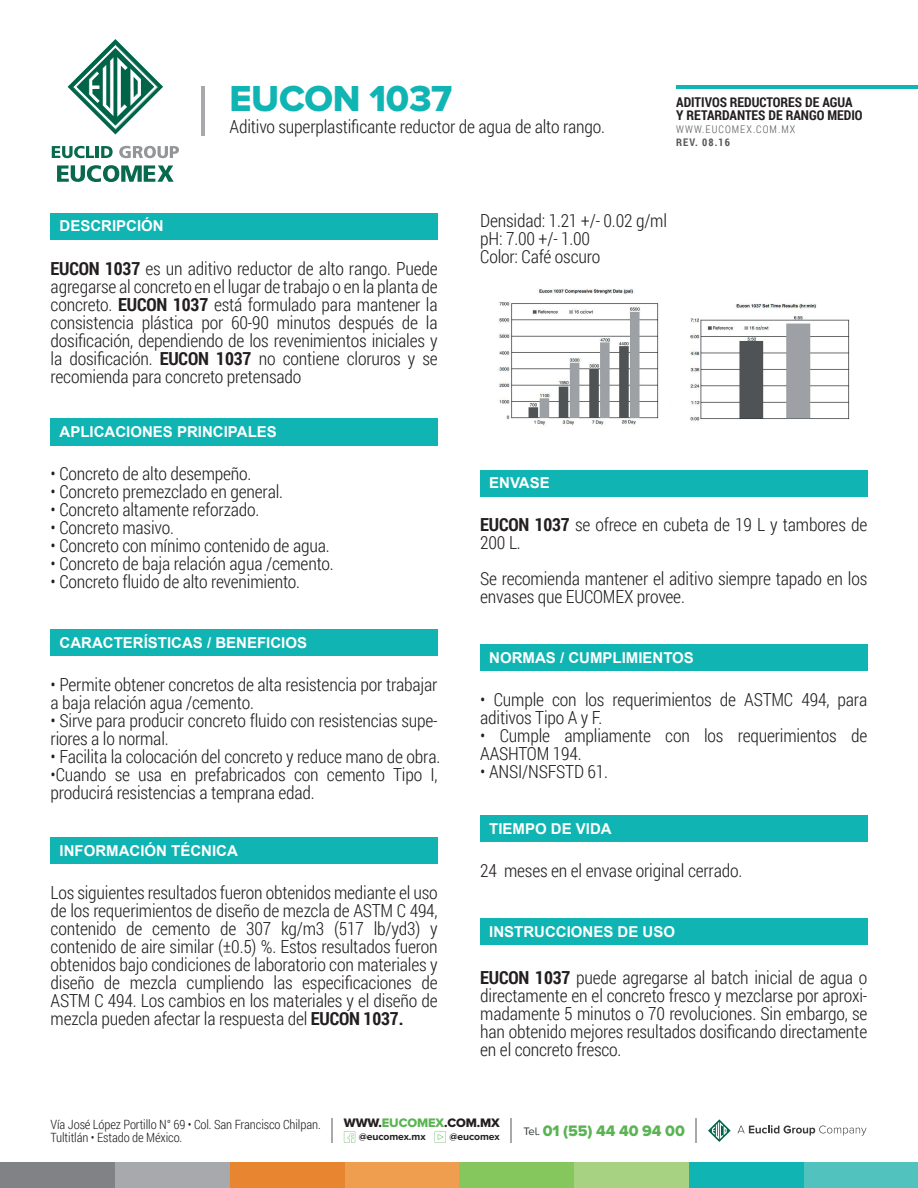
<style>
.page{position:relative;width:918px;height:1188px;background:#fff}
.page>*{position:absolute;margin:0;border:0;box-sizing:border-box;transform-origin:0 0}
.t1{font:37.5px "Proxima Nova A Extrabld";letter-spacing:-.01em;color:#10b5b3}
.t2{font:300 18px/18px "Roboto Condensed";letter-spacing:-.01em;color:#231f20}
.t3{font:15.75px "Proxima Nova A Extrabld";letter-spacing:-.01em;color:#5ab453}
.t4{font:700 15px "Arial";color:#fff}
.t5{font:700 13.5px/12.8px "Roboto Condensed";color:#231f20}
.t6{font:300 12.75px/12.8px "Roboto Condensed";letter-spacing:-.01em;color:#231f20}
.t7{font:12.75px "Proxima Nova A Extrabld";letter-spacing:-.01em;color:#231f20}
.t8{font:300 10.5px "Roboto Condensed";letter-spacing:.1em;color:#57585a}
.t9{font:700 10.5px "Roboto Condensed";letter-spacing:.1em;color:#57585a}
.t10{font:700 10.35px "Proxima Nova A";letter-spacing:-.01em;color:#231f20}
.s1{font-weight:700}
.s2{color:#5ab453}
.s3{font-family:"Proxima Nova A";font-size:11.25px;color:#333739}
</style>
<div class="page">
<svg style="left:68px;top:39px;width:95px;height:95px"></svg>
<svg style="left:52px;top:146px;width:61px;height:12px"></svg>
<svg style="left:119px;top:146px;width:60px;height:12px"></svg>
<svg style="left:57px;top:165px;width:117px;height:17px"></svg>
<div style="left:804px;top:1162px;width:114px;height:26px;background:#52c2bf"></div>
<div style="left:689px;top:1162px;width:115px;height:26px;background:#10b5b3"></div>
<div style="left:574px;top:1162px;width:115px;height:26px;background:#a6d281"></div>
<div style="left:459px;top:1162px;width:115px;height:26px;background:#85c65d"></div>
<div style="left:345px;top:1162px;width:114px;height:26px;background:#ee9e4e"></div>
<div style="left:230px;top:1162px;width:115px;height:26px;background:#e88530"></div>
<div style="left:115px;top:1162px;width:115px;height:26px;background:#a8a9ad"></div>
<div style="left:0;top:1162px;width:115px;height:26px;background:#808285"></div>
<hr style="left:202px;top:86px;width:3px;height:50px;background:#a8a9ad">
<hr style="left:676px;top:86px;width:242px;height:3px;background:#10b5b3">
<div style="left:51px;top:213px;width:387px;height:27px;background:#10b5b3"></div>
<div style="left:51px;top:837px;width:387px;height:27px;background:#10b5b3"></div>
<div style="left:480px;top:470px;width:387px;height:27px;background:#10b5b3"></div>
<div style="left:480px;top:644px;width:387px;height:27px;background:#10b5b3"></div>
<div style="left:480px;top:815px;width:387px;height:27px;background:#10b5b3"></div>
<div style="left:480px;top:918px;width:387px;height:27px;background:#10b5b3"></div>
<div style="left:51px;top:418px;width:387px;height:27px;background:#10b5b3"></div>
<div style="left:51px;top:629px;width:387px;height:27px;background:#10b5b3"></div>
<svg style="left:708px;top:1119px;width:23px;height:23px"></svg>
<svg style="left:738px;top:1125px;width:129px;height:11px"></svg>
<svg style="left:435px;top:1131px;width:11px;height:12px"></svg>
<svg style="left:344px;top:1131px;width:11px;height:12px"></svg>
<svg style="left:696px;top:1118px;width:1px;height:25px"></svg>
<svg style="left:511px;top:1118px;width:1px;height:25px"></svg>
<hr style="left:331px;top:1118px;width:2px;height:25px;background:#a8a9ad">
<img style="left:499px;top:288px;width:160px;height:139px">
<img style="left:690px;top:303px;width:160px;height:118px">
<h1 class="t1" style="left:230px;top:76px;width:224px">EUCON 1037</h1>
<p class="t5" style="left:676px;top:95px;width:188px">ADITIVOS REDUCTORES DE AGUA<br>Y RETARDANTES DE RANGO MEDIO</p>
<p class="t8" style="left:676px;top:122px;width:121px">WWW.EUCOMEX.COM.MX</p>
<p class="t9" style="left:676px;top:135px;width:55px">REV. 08.16</p>
<p class="t2" style="left:230px;top:117px;width:377px">Aditivo superplastificante reductor de agua de alto rango.</p>
<p class="t4" style="left:60px;top:216px;width:106px">DESCRIPCIÓN</p>
<p class="t2" style="left:51px;top:259px;width:389px;text-align:justify"><span class="s1">EUCON 1037</span> es un aditivo reductor de alto rango. Puede agregarse al concreto en el lugar de trabajo o en la planta de concreto. <span class="s1">EUCON 1037</span> está formulado para mantener la consistencia plástica por 60-90 minutos después de la dosificación, dependiendo de los revenimientos iniciales y la dosificación. <span class="s1">EUCON 1037</span> no contiene cloruros y se recomienda para concreto pretensado</p>
<p class="t4" style="left:60px;top:421px;width:219px">APLICACIONES PRINCIPALES</p>
<p class="t2" style="left:51px;top:464px;width:202px">• Concreto de alto desempeño.</p>
<p class="t2" style="left:51px;top:482px;width:234px">• Concreto premezclado en general.</p>
<p class="t2" style="left:51px;top:500px;width:210px">• Concreto altamente reforzado.</p>
<p class="t2" style="left:51px;top:518px;width:125px">• Concreto masivo.</p>
<p class="t2" style="left:51px;top:536px;width:281px">• Concreto con mínimo contenido de agua.</p>
<p class="t2" style="left:51px;top:554px;width:285px">• Concreto de baja relación agua /cemento.</p>
<p class="t2" style="left:51px;top:572px;width:251px">• Concreto fluido de alto revenimiento.</p>
<p class="t4" style="left:60px;top:632px;width:249px">CARACTERÍSTICAS / BENEFICIOS</p>
<p class="t2" style="left:51px;top:675px;width:388px">• Permite obtener concretos de alta resistencia por trabajar a baja relación agua /cemento.</p>
<p class="t2" style="left:51px;top:711px;width:388px">• Sirve para producir concreto fluido con resistencias supe&shy;riores a lo normal.</p>
<p class="t2" style="left:51px;top:747px;width:391px">• Facilita la colocación del concreto y reduce mano de obra.</p>
<p class="t2" style="left:51px;top:765px;width:388px">•Cuando se usa en prefabricados con cemento Tipo I, producirá resistencias a temprana edad.</p>
<p class="t4" style="left:60px;top:840px;width:180px">INFORMACIÓN TÉCNICA</p>
<p class="t2" style="left:51px;top:883px;width:389px;text-align:justify">Los siguientes resultados fueron obtenidos mediante el uso de los requerimientos de diseño de mezcla de ASTM C 494, contenido de cemento de 307 kg/m3 (517 lb/yd3) y contenido de aire similar (±0.5) %. Estos resultados fueron obtenidos bajo condiciones de laboratorio con materiales y diseño de mezcla cumpliendo las especificaciones de ASTM C 494. Los cambios en los materiales y el diseño de mezcla pueden afectar la respuesta del <span class="s1">EUCON 1037.</span></p>
<p class="t2" style="left:480px;top:211px;width:188px">Densidad: 1.21 +/- 0.02 g/ml pH: 7.00 +/- 1.00<br>Color: Café oscuro</p>
<p class="t4" style="left:489px;top:472px;width:62px">ENVASE</p>
<p class="t2" style="left:480px;top:515px;width:388px"><span class="s1">EUCON 1037</span> se ofrece en cubeta de 19 L y tambores de<br>200 L.</p>
<p class="t2" style="left:480px;top:569px;width:389px">Se recomienda mantener el aditivo siempre tapado en los envases que EUCOMEX provee.</p>
<p class="t4" style="left:489px;top:647px;width:206px">NORMAS / CUMPLIMIENTOS</p>
<p class="t2" style="left:480px;top:690px;width:389px">• Cumple con los requerimientos de ASTMC 494, para aditivos Tipo A y F.</p>
<p class="t2" style="left:480px;top:726px;width:389px">• Cumple ampliamente con los requerimientos de<br>AASHTOM 194.</p>
<p class="t2" style="left:480px;top:762px;width:129px">• ANSI/NSFSTD 61.</p>
<p class="t4" style="left:489px;top:818px;width:124px">TIEMPO DE VIDA</p>
<p class="t2" style="left:480px;top:861px;width:264px">24 meses en el envase original cerrado.</p>
<p class="t4" style="left:489px;top:921px;width:187px">INSTRUCCIONES DE USO</p>
<p class="t2" style="left:480px;top:968px;width:389px;text-align:justify"><span class="s1">EUCON 1037</span> puede agregarse al batch inicial de agua o directamente en el concreto fresco y mezclarse por aproxi&shy;madamente 5 minutos o 70 revoluciones. Sin embargo, se han obtenido mejores resultados dosificando directamente en el concreto fresco.</p>
<p class="t7" style="left:344px;top:1115px;width:157px">WWW.<span class="s2">EUCOMEX</span>.COM.MX</p>
<p class="t10" style="left:359px;top:1131px;width:68px">@eucomex.mx</p>
<p class="t10" style="left:449px;top:1131px;width:52px">@eucomex</p>
<p class="t6" style="left:51px;top:1118px;width:272px">Vía José López Portillo N° 69 • Col. San Francisco Chilpan.<br>Tultitlán • Estado de México.</p>
<p class="t3" style="left:523px;top:1122px;width:163px"><span class="s3">Tel.</span> 01 (55) 44 40 94 00</p>
</div>
